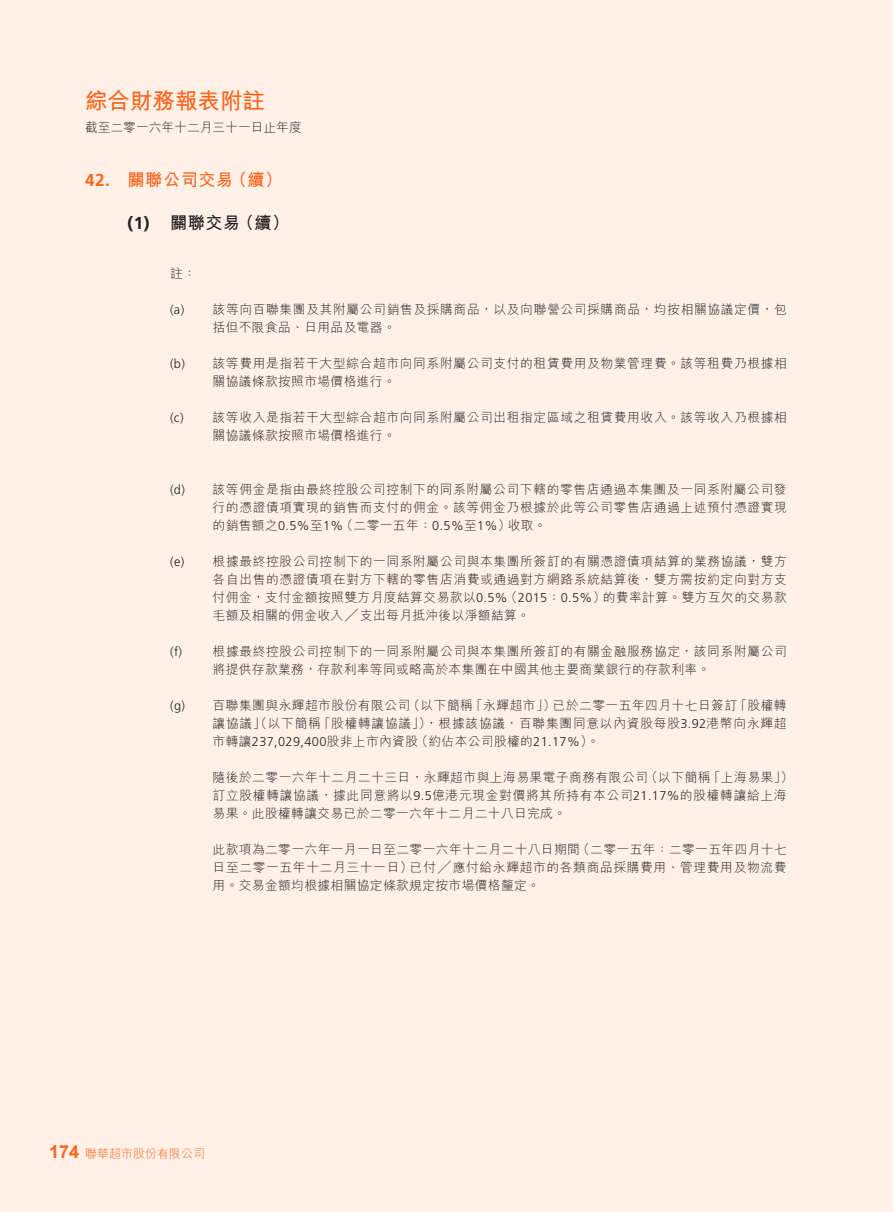
<style>
.page{position:relative;width:893px;height:1212px;background:#fff0e8}
.page>*{position:absolute;margin:0;border:0;box-sizing:border-box;transform-origin:0 0}
.t1{font:700 22.5px "M Hei HK";color:#ff661c}
.t2{font:700 17.25px "M Hei HK";letter-spacing:.03em;color:#ff661c}
.t3{font:700 17.25px "M Hei HK";color:#231f20}
.t4{font:300 12.75px/18px "M Hei HK";letter-spacing:.05em;color:#231f20}
.t5{font:300 12.75px "M Hei HK";color:#231f20}
.t6{font:300 12px "M Hei HK";color:#ff661c}
.s1{font-family:"Frutiger LT Std"}
.s2{font-family:"Arial";font-weight:700;font-size:18px}
</style>
<div class="page">
<h1 class="t1" style="left:85px;top:84px;width:181px">綜合財務報表附註</h1>
<p class="t5" style="left:85px;top:119px;width:218px">截至二零一六年十二月三十一日止年度</p>
<h2 class="t2" style="left:85px;top:167px;width:199px"><span class="s1">42.</span> 關聯公司交易（續）</h2>
<h2 class="t3" style="left:128px;top:210px;width:163px"><span class="s1">(1)</span> 關聯交易（續）</h2>
<p class="t4" style="left:170px;top:264px;width:27px">註：</p>
<p class="t4" style="left:213px;top:300px;width:576px;text-indent:-43px"><span class="s1">(a)</span> 該等向百聯集團及其附屬公司銷售及採購商品，以及向聯營公司採購商品，均按相關協議定價，包括但不限食品、日用品及電器。</p>
<p class="t4" style="left:213px;top:354px;width:576px;text-indent:-43px"><span class="s1">(b)</span> 該等費用是指若干大型綜合超市向同系附屬公司支付的租賃費用及物業管理費。該等租費乃根據相關協議條款按照市場價格進行。</p>
<p class="t4" style="left:213px;top:408px;width:576px;text-indent:-43px"><span class="s1">(c)</span> 該等收入是指若干大型綜合超市向同系附屬公司出租指定區域之租賃費用收入。該等收入乃根據相關協議條款按照市場價格進行。</p>
<p class="t4" style="left:213px;top:480px;width:576px;text-align:justify;text-indent:-43px"><span class="s1">(d)</span> 該等佣金是指由最終控股公司控制下的同系附屬公司下轄的零售店通過本集團及一同系附屬公司發行的憑證債項實現的銷售而支付的佣金。該等佣金乃根據於此等公司零售店通過上述預付憑證實現的銷售額之<span class="s1">0.5%</span>至<span class="s1">1%</span>（二零一五年：<span class="s1">0.5%</span>至<span class="s1">1%</span>）收取。</p>
<p class="t4" style="left:213px;top:552px;width:576px;text-align:justify;text-indent:-43px"><span class="s1">(e)</span> 根據最終控股公司控制下的一同系附屬公司與本集團所簽訂的有關憑證債項結算的業務協議，雙方各自出售的憑證債項在對方下轄的零售店消費或通過對方網路系統結算後，雙方需按約定向對方支付佣金，支付金額按照雙方月度結算交易款以<span class="s1">0.5%</span>（<span class="s1">2015</span>：<span class="s1">0.5%</span>）的費率計算。雙方互欠的交易款毛額及相關的佣金收入╱支出每月抵沖後以淨額結算。</p>
<p class="t4" style="left:213px;top:642px;width:576px;text-indent:-43px"><span class="s1">(f)</span> 根據最終控股公司控制下的一同系附屬公司與本集團所簽訂的有關金融服務協定，該同系附屬公司將提供存款業務，存款利率等同或略高於本集團在中國其他主要商業銀行的存款利率。</p>
<p class="t4" style="left:213px;top:696px;width:576px;text-align:justify;text-indent:-43px"><span class="s1">(g)</span> 百聯集團與永輝超市股份有限公司（以下簡稱「永輝超市」）已於二零一五年四月十七日簽訂「股權轉讓協議」（以下簡稱「股權轉讓協議」），根據該協議，百聯集團同意以內資股每股<span class="s1">3.92</span>港幣向永輝超市轉讓<span class="s1">237,029,400</span>股非上市內資股（約佔本公司股權的<span class="s1">21.17%</span>）。</p>
<p class="t4" style="left:213px;top:768px;width:582px">隨後於二零一六年十二月二十三日，永輝超市與上海易果電子商務有限公司（以下簡稱「上海易果」）訂立股權轉讓協議，據此同意將以<span class="s1">9.5</span>億港元現金對價將其所持有本公司<span class="s1">21.17%</span>的股權轉讓給上海易果。此股權轉讓交易已於二零一六年十二月二十八日完成。</p>
<p class="t4" style="left:213px;top:840px;width:576px;text-align:justify">此款項為二零一六年一月一日至二零一六年十二月二十八日期間（二零一五年：二零一五年四月十七日至二零一五年十二月三十一日）已付╱應付給永輝超市的各類商品採購費用、管理費用及物流費用。交易金額均根據相關協定條款規定按市場價格釐定。</p>
<p class="t6" style="left:49px;top:1145px;width:157px"><span class="s2">174</span> 聯華超市股份有限公司</p>
</div>
